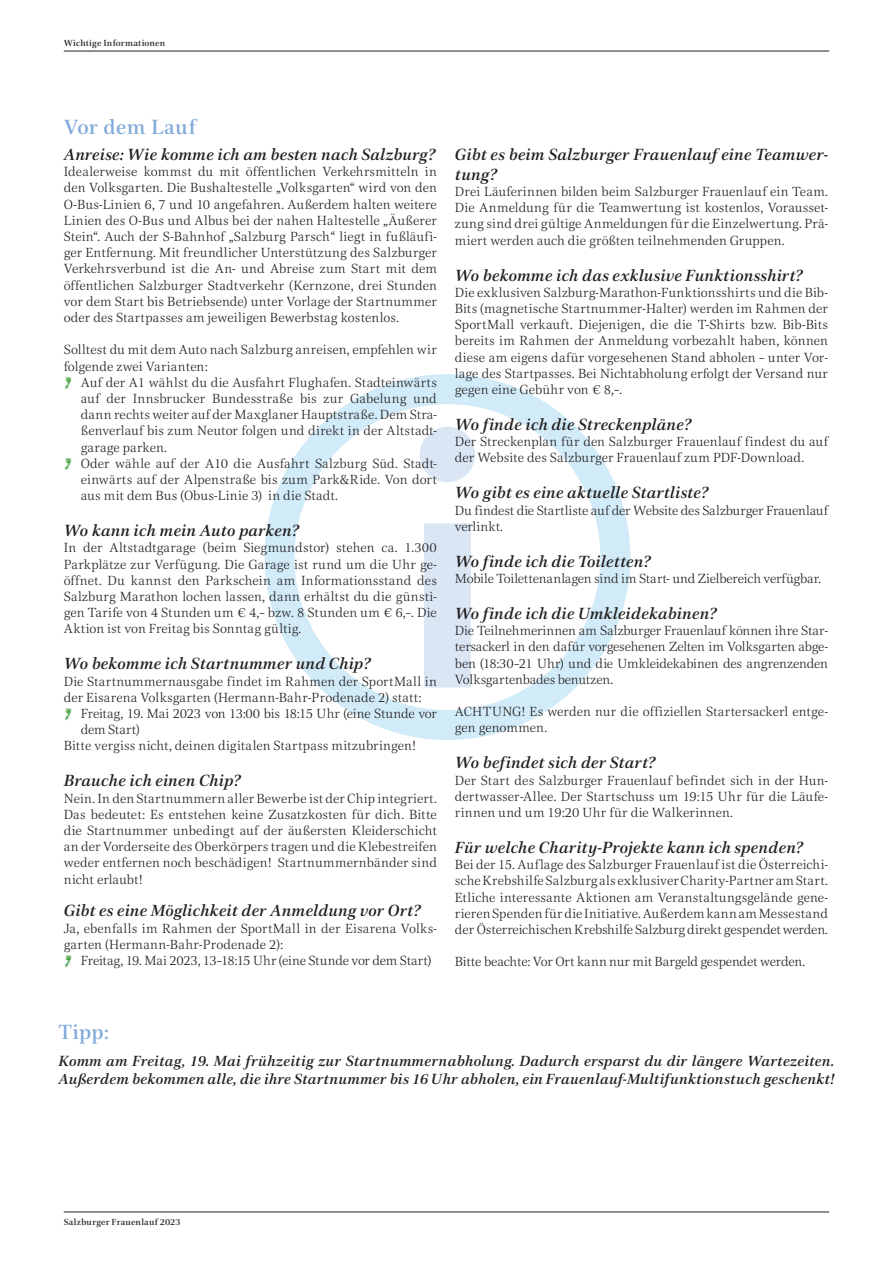
<style>
.page{position:relative;width:893px;height:1263px;background:#fff}
.page>*{position:absolute;margin:0;border:0;box-sizing:border-box;transform-origin:0 0}
.t1{font:500 21px "Civita";letter-spacing:.015em;color:#81aad9}
.t2{font:italic 500 16.5px/19.8px "Civita";color:#231f20}
.t3{font:italic 500 15px/18px "Civita";letter-spacing:.005em;color:#231f20}
.t4{font:300 13.5px/16.2px "Civita";letter-spacing:.005em;color:#231f20;text-align:justify}
.t5{font:300 13.5px/16.2px "Civita";letter-spacing:-.015em;color:#231f20}
.t6{font:500 9px "Civita";letter-spacing:.02em;color:#231f20}
</style>
<div class="page">
<hr style="left:64px;top:1211px;width:765px;height:1px;background:#231f20">
<hr style="left:64px;top:51px;width:765px;height:1px;background:#231f20">
<div style="left:265px;top:374px;width:365px;height:366px;border:30px solid #d1ecf8;border-radius:50%"></div>
<svg style="left:420px;top:427px;width:55px;height:260px"></svg>
<svg style="left:65px;top:376px;width:7px;height:13px"></svg>
<svg style="left:65px;top:457px;width:7px;height:13px"></svg>
<svg style="left:65px;top:708px;width:7px;height:13px"></svg>
<svg style="left:65px;top:955px;width:7px;height:13px"></svg>
<p class="t6" style="left:64px;top:37px;width:103px">Wichtige Informationen</p>
<p class="t1" style="left:64px;top:112px;width:134px">Vor dem Lauf</p>
<p class="t2" style="left:64px;top:144px;width:373px">Anreise: Wie komme ich am besten nach Salzburg?</p>
<p class="t4" style="left:64px;top:163px;width:375px">Idealerweise kommst du mit öffentlichen Verkehrsmitteln in den Volksgarten. Die Bushaltestelle „Volksgarten“ wird von den O-Bus-Linien 6, 7 und 10 angefahren. Außerdem halten weitere Linien des O-Bus und Albus bei der nahen Haltestelle „Äußerer Stein“. Auch der S-Bahnhof „Salzburg Parsch“ liegt in fußläufi&shy;ger Entfernung. Mit freundlicher Unterstützung des Salzburger Verkehrsverbund ist die An- und Abreise zum Start mit dem öffentlichen Salzburger Stadtverkehr (Kernzone, drei Stunden vor dem Start bis Betriebsende) unter Vorlage der Startnummer oder des Startpasses am jeweiligen Bewerbstag kostenlos.</p>
<p class="t4" style="left:64px;top:341px;width:375px">Solltest du mit dem Auto nach Salzburg anreisen, empfehlen wir folgende zwei Varianten:</p>
<p class="t4" style="left:81px;top:374px;width:358px">Auf der A1 wählst du die Ausfahrt Flughafen. Stadteinwärts auf der Innsbrucker Bundesstraße bis zur Gabelung und dann rechts weiter auf der Maxglaner Hauptstraße. Dem Stra&shy;ßenverlauf bis zum Neutor folgen und direkt in der Altstadt&shy;garage parken.</p>
<p class="t4" style="left:81px;top:455px;width:358px">Oder wähle auf der A10 die Ausfahrt Salzburg Süd. Stadt&shy;einwärts auf der Alpenstraße bis zum Park&amp;Ride. Von dort aus mit dem Bus (Obus-Linie 3) in die Stadt.</p>
<p class="t2" style="left:64px;top:520px;width:237px">Wo kann ich mein Auto parken?</p>
<p class="t4" style="left:64px;top:539px;width:375px">In der Altstadtgarage (beim Siegmundstor) stehen ca. 1.300<br>Parkplätze zur Verfügung. Die Garage ist rund um die Uhr ge&shy;öffnet. Du kannst den Parkschein am Informationsstand des Salzburg Marathon lochen lassen, dann erhältst du die günsti&shy;gen Tarife von 4 Stunden um € 4,– bzw. 8 Stunden um € 6,–. Die Aktion ist von Freitag bis Sonntag gültig.</p>
<p class="t2" style="left:64px;top:654px;width:308px">Wo bekomme ich Startnummer und Chip?</p>
<p class="t4" style="left:64px;top:673px;width:375px">Die Startnummernausgabe findet im Rahmen der SportMall in der Eisarena Volksgarten (Hermann-Bahr-Prodenade 2) statt:</p>
<p class="t5" style="left:81px;top:705px;width:358px">Freitag, 19. Mai 2023 von 13:00 bis 18:15 Uhr (eine Stunde vor dem Start)</p>
<p class="t4" style="left:64px;top:737px;width:354px">Bitte vergiss nicht, deinen digitalen Startpass mitzubringen!</p>
<p class="t2" style="left:64px;top:771px;width:178px">Brauche ich einen Chip?</p>
<p class="t4" style="left:64px;top:790px;width:375px">Nein. In den Startnummern aller Bewerbe ist der Chip integriert.<br>Das bedeutet: Es entstehen keine Zusatzkosten für dich. Bitte die Startnummer unbedingt auf der äußersten Kleiderschicht an der Vorderseite des Oberkörpers tragen und die Klebestreifen weder entfernen noch beschädigen! Startnummernbänder sind nicht erlaubt!</p>
<p class="t2" style="left:64px;top:900px;width:358px">Gibt es eine Möglichkeit der Anmeldung vor Ort?</p>
<p class="t4" style="left:64px;top:919px;width:375px">Ja, ebenfalls im Rahmen der SportMall in der Eisarena Volks&shy;garten (Hermann-Bahr-Prodenade 2):</p>
<p class="t5" style="left:81px;top:952px;width:352px">Freitag, 19. Mai 2023, 13–18:15 Uhr (eine Stunde vor dem Start)</p>
<p class="t2" style="left:455px;top:144px;width:375px">Gibt es beim Salzburger Frauenlauf eine Teamwer&shy;tung?</p>
<p class="t4" style="left:455px;top:183px;width:375px">Drei Läuferinnen bilden beim Salzburger Frauenlauf ein Team.<br>Die Anmeldung für die Teamwertung ist kostenlos, Vorausset&shy;zung sind drei gültige Anmeldungen für die Einzelwertung. Prä&shy;miert werden auch die größten teilnehmenden Gruppen.</p>
<p class="t2" style="left:455px;top:265px;width:349px">Wo bekomme ich das exklusive Funktionsshirt?</p>
<p class="t4" style="left:455px;top:284px;width:375px">Die exklusiven Salzburg-Marathon-Funktionsshirts und die Bib-Bits (magnetische Startnummer-Halter) werden im Rahmen der SportMall verkauft. Diejenigen, die die T-Shirts bzw. Bib-Bits bereits im Rahmen der Anmeldung vorbezahlt haben, können diese am eigens dafür vorgesehenen Stand abholen – unter Vor&shy;lage des Startpasses. Bei Nichtabholung erfolgt der Versand nur gegen eine Gebühr von € 8,–.</p>
<p class="t2" style="left:455px;top:414px;width:238px">Wo finde ich die Streckenpläne?</p>
<p class="t4" style="left:455px;top:433px;width:375px">Der Streckenplan für den Salzburger Frauenlauf findest du auf der Website des Salzburger Frauenlauf zum PDF-Download.</p>
<p class="t2" style="left:455px;top:483px;width:255px">Wo gibt es eine aktuelle Startliste?</p>
<p class="t4" style="left:455px;top:502px;width:375px">Du findest die Startliste auf der Website des Salzburger Frauenlauf verlinkt.</p>
<p class="t2" style="left:455px;top:551px;width:197px">Wo finde ich die Toiletten?</p>
<p class="t4" style="left:455px;top:570px;width:368px">Mobile Toilettenanlagen sind im Start- und Zielbereich verfügbar.</p>
<p class="t2" style="left:455px;top:603px;width:263px">Wo finde ich die Umkleidekabinen?</p>
<p class="t4" style="left:455px;top:622px;width:375px">Die Teilnehmerinnen am Salzburger Frauenlauf können ihre Star&shy;tersackerl in den dafür vorgesehenen Zelten im Volksgarten abge&shy;ben (18:30–21 Uhr) und die Umkleidekabinen des angrenzenden Volksgartenbades benutzen.</p>
<p class="t4" style="left:455px;top:703px;width:375px">ACHTUNG! Es werden nur die offiziellen Startersackerl entge&shy;gen genommen.</p>
<p class="t2" style="left:455px;top:753px;width:202px">Wo befindet sich der Start?</p>
<p class="t4" style="left:455px;top:772px;width:375px">Der Start des Salzburger Frauenlauf befindet sich in der Hun&shy;dertwasser-Allee. Der Startschuss um 19:15 Uhr für die Läufe&shy;rinnen und um 19:20 Uhr für die Walkerinnen.</p>
<p class="t2" style="left:455px;top:837px;width:350px">Für welche Charity-Projekte kann ich spenden?</p>
<p class="t4" style="left:455px;top:856px;width:375px">Bei der 15. Auflage des Salzburger Frauenlauf ist die Österreichi&shy;sche Krebshilfe Salzburg als exklusiver Charity-Partner am Start.<br>Etliche interessante Aktionen am Veranstaltungsgelände gene&shy;rieren Spenden für die Initiative. Außerdem kann am Messestand der Österreichischen Krebshilfe Salzburg direkt gespendet werden.</p>
<p class="t5" style="left:455px;top:953px;width:352px">Bitte beachte: Vor Ort kann nur mit Bargeld gespendet werden.</p>
<p class="t1" style="left:58px;top:1018px;width:52px">Tipp:</p>
<p class="t3" style="left:58px;top:1051px;width:778px">Komm am Freitag, 19. Mai frühzeitig zur Startnummernabholung. Dadurch ersparst du dir längere Wartezeiten.<br>Außerdem bekommen alle, die ihre Startnummer bis 16 Uhr abholen, ein Frauenlauf-Multifunktionstuch geschenkt!</p>
<p class="t6" style="left:64px;top:1215px;width:118px">Salzburger Frauenlauf 2023</p>
</div>
